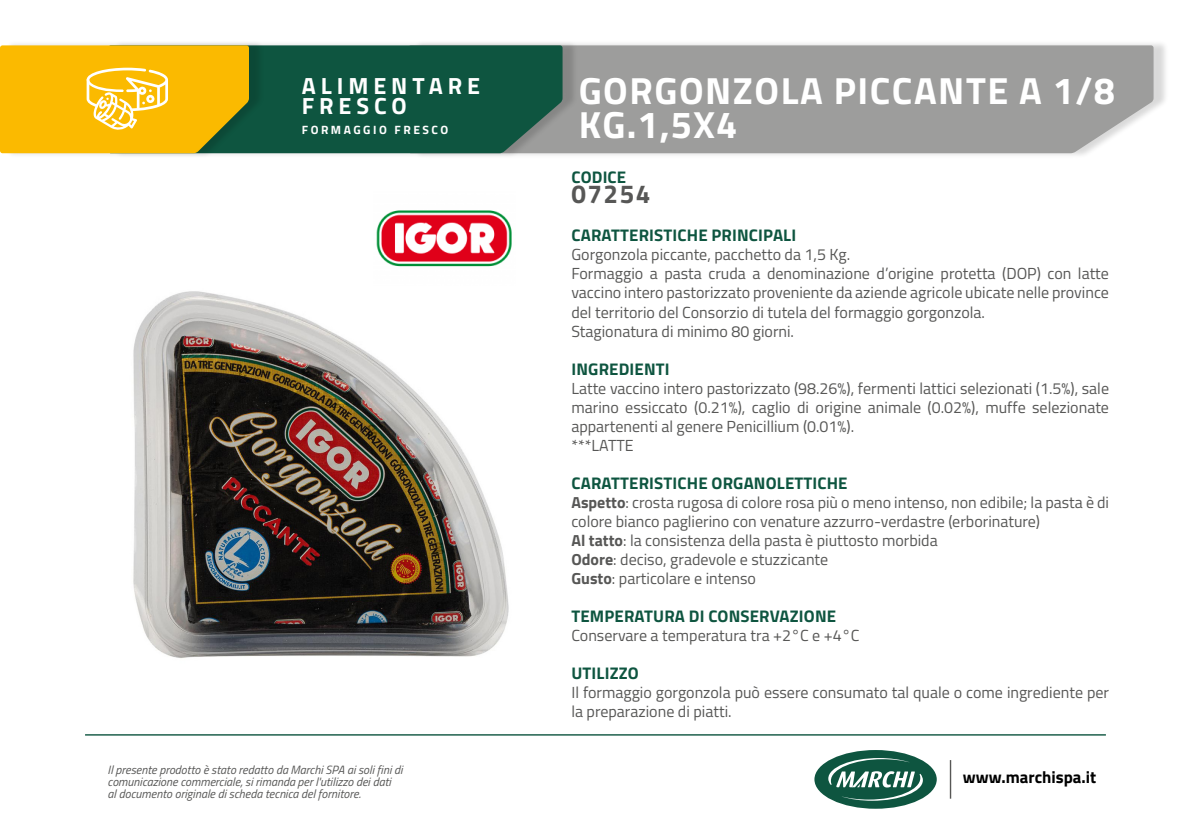
<style>
.page{position:relative;width:1191px;height:840px;background:#fff}
.page>*{position:absolute;margin:0;border:0;box-sizing:border-box;transform-origin:0 0}
.t1{font:700 37.8px/34.2px "Titillium Web";letter-spacing:.04em;color:#fff}
.t2{font:700 26px "Titillium Web";letter-spacing:.06em;color:#575756}
.t3{font:700 23.4px "Titillium Web";letter-spacing:.21em;color:#fff}
.t4{font:700 16.8px "Titillium Web";letter-spacing:.01em;color:#0e5540}
.t5{font:700 16.8px "Titillium Web";color:#000}
.t6{font:16px/19px "Titillium Web";color:#575756;text-align:justify}
.t7{font:italic 12px/12px "Titillium Web";color:#575756}
.t8{font:700 12px "Titillium Web";letter-spacing:.21em;color:#fff}
.s1{font-weight:700}
</style>
<div class="page">
<hr style="left:949px;top:759px;width:2px;height:39px;background:#575756">
<div style="left:814px;top:749px;width:122px;height:59px;background:#0e5540;border-radius:50%"></div>
<svg style="left:828px;top:757px;width:95px;height:43px"></svg>
<hr style="left:85px;top:733px;width:1021px;height:2px;background:#0e5540">
<div style="left:413px;top:40px;width:756px;height:119px;background:#000;opacity:.15"></div>
<div style="left:578px;top:45px;width:575px;height:108px;background:#9d9d9c"></div>
<div style="left:113px;top:40px;width:465px;height:119px;background:#000;opacity:.15"></div>
<div style="left:265px;top:45px;width:297px;height:108px;background:#0e5540"></div>
<div style="left:5px;top:40px;width:260px;height:119px;background:#000;opacity:.15"></div>
<svg style="left:0;top:45px;width:249px;height:108px;background:#efb811"></svg>
<img style="left:133px;top:291px;width:376px;height:367px">
<img style="left:376px;top:210px;width:136px;height:57px">
<p class="t3" style="left:302px;top:68px;width:180px">ALIMENTARE</p>
<p class="t3" style="left:302px;top:88px;width:107px">FRESCO</p>
<p class="t8" style="left:302px;top:121px;width:148px">FORMAGGIO FRESCO</p>
<p class="t7" style="left:108px;top:762px;width:296px">Il presente prodotto è stato redatto da Marchi SPA ai soli fini di comunicazione commerciale, si rimanda per l'utilizzo dei dati<br>al documento originale di scheda tecnica del fornitore.</p>
<p class="t1" style="left:578px;top:71px;width:538px">GORGONZOLA PICCANTE A 1/8<br>KG.1,5X4</p>
<p class="t4" style="left:571px;top:164px;width:56px">CODICE</p>
<p class="t2" style="left:571px;top:174px;width:81px">07254</p>
<p class="t4" style="left:571px;top:222px;width:226px">CARATTERISTICHE PRINCIPALI</p>
<p class="t6" style="left:571px;top:244px;width:280px">Gorgonzola piccante, pacchetto da 1,5 Kg.</p>
<p class="t6" style="left:571px;top:263px;width:539px">Formaggio a pasta cruda a denominazione d’origine protetta (DOP) con latte vaccino intero pastorizzato proveniente da aziende agricole ubicate nelle province del territorio del Consorzio di tutela del formaggio gorgonzola.</p>
<p class="t6" style="left:571px;top:320px;width:224px">Stagionatura di minimo 80 giorni.</p>
<p class="t4" style="left:571px;top:355px;width:100px">INGREDIENTI</p>
<p class="t6" style="left:571px;top:377px;width:539px">Latte vaccino intero pastorizzato (98.26%), fermenti lattici selezionati (1.5%), sale marino essiccato (0.21%), caglio di origine animale (0.02%), muffe selezionate appartenenti al genere Penicillium (0.01%).</p>
<p class="t6" style="left:571px;top:434px;width:64px">***LATTE</p>
<p class="t4" style="left:571px;top:469px;width:278px">CARATTERISTICHE ORGANOLETTICHE</p>
<p class="t6" style="left:571px;top:491px;width:539px"><span class="s1">Aspetto</span>: crosta rugosa di colore rosa più o meno intenso, non edibile; la pasta è di colore bianco paglierino con venature azzurro-verdastre (erborinature)</p>
<p class="t6" style="left:571px;top:529px;width:368px"><span class="s1">Al tatto</span>: la consistenza della pasta è piuttosto morbida</p>
<p class="t6" style="left:571px;top:548px;width:258px"><span class="s1">Odore</span>: deciso, gradevole e stuzzicante</p>
<p class="t6" style="left:571px;top:567px;width:186px"><span class="s1">Gusto</span>: particolare e intenso</p>
<p class="t4" style="left:571px;top:602px;width:266px">TEMPERATURA DI CONSERVAZIONE</p>
<p class="t6" style="left:571px;top:624px;width:290px">Conservare a temperatura tra +2°C e +4°C</p>
<p class="t4" style="left:571px;top:659px;width:69px">UTILIZZO</p>
<p class="t6" style="left:571px;top:681px;width:539px">Il formaggio gorgonzola può essere consumato tal quale o come ingrediente per la preparazione di piatti.</p>
<p class="t5" style="left:963px;top:764px;width:135px">www.marchispa.it</p>
</div>
